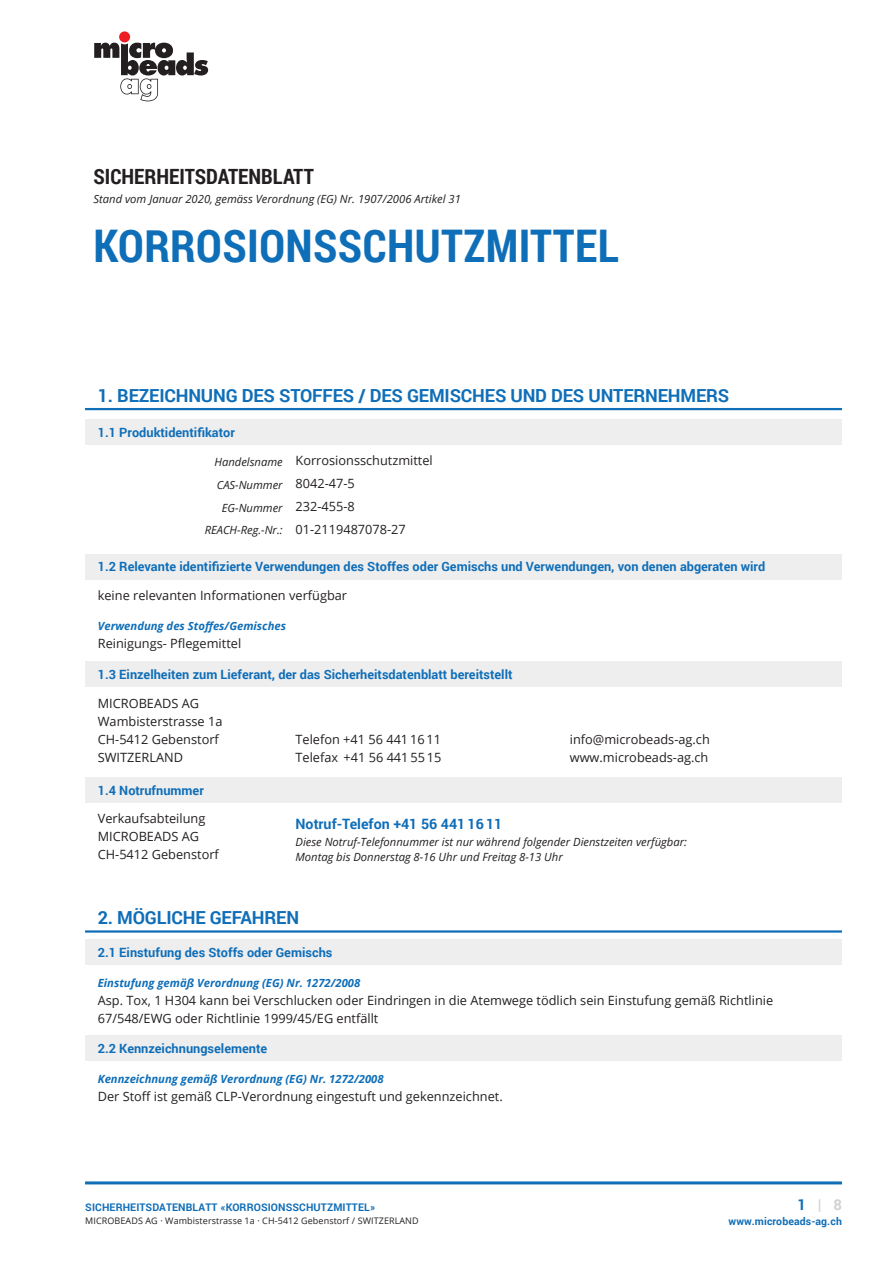
<style>
.page{position:relative;width:893px;height:1263px;background:#fff}
.page>*{position:absolute;margin:0;border:0;box-sizing:border-box;transform-origin:0 0}
.t1{font:700 45px "Roboto Condensed";letter-spacing:.01em;color:#0f6eb8}
.t2{font:700 21px "Roboto Condensed";color:#231f20}
.t3{font:700 18px "Roboto";letter-spacing:-.01em;color:#0f6eb8}
.t4{font:700 15px "Roboto";color:#d1d2d4}
.t5{font:700 14.25px "Roboto";color:#0f6eb8}
.t6{font:12.75px/18px "Open Sans";color:#231f20}
.t7{font:700 12.75px "Roboto";color:#0f6eb8}
.t8{font:italic 11.25px/22.8px "Open Sans";color:#231f20;text-align:center}
.t9{font:italic 700 11.25px "Open Sans";color:#0f6eb8}
.t10{font:700 10.5px "Roboto";letter-spacing:.01em;color:#0f6eb8}
.t11{font:9px "Open Sans";letter-spacing:.01em;color:#231f20}
.s1{font-style:italic;font-size:11.25px}
.s2{font-style:normal;font-size:12.75px}
.s3{color:#0f6eb8}
</style>
<div class="page">
<hr style="left:85px;top:1181px;width:757px;height:3px;background:#0f6eb8">
<hr style="left:85px;top:930px;width:757px;height:3px;background:#0f6eb8">
<div style="left:85px;top:939px;width:757px;height:25px;background:#eeeeef"></div>
<div style="left:85px;top:1036px;width:757px;height:25px;background:#eeeeef"></div>
<svg style="left:94px;top:43px;width:114px;height:58px"></svg>
<div style="left:119px;top:31px;width:11px;height:11px;background:#ee1d23;border-radius:50%"></div>
<hr style="left:85px;top:408px;width:757px;height:2px;background:#0f6eb8">
<div style="left:85px;top:419px;width:757px;height:25px;background:#eeeeef"></div>
<div style="left:85px;top:554px;width:757px;height:25px;background:#eeeeef"></div>
<div style="left:85px;top:661px;width:757px;height:25px;background:#eeeeef"></div>
<div style="left:85px;top:777px;width:757px;height:25px;background:#eeeeef"></div>
<h2 class="t2" style="left:94px;top:161px;width:222px">SICHERHEITSDATENBLATT</h2>
<p class="t8" style="left:94px;top:187px;width:369px">Stand vom Januar 2020, gemäss Verordnung (EG) Nr. 1907/2006 Artikel 31</p>
<h1 class="t1" style="left:94px;top:214px;width:527px">KORROSIONSSCHUTZMITTEL</h1>
<h3 class="t3" style="left:98px;top:382px;width:633px">1. BEZEICHNUNG DES STOFFES / DES GEMISCHES UND DES UNTERNEHMERS</h3>
<p class="t7" style="left:98px;top:423px;width:139px">1.1 Produktidentifikator</p>
<p class="t6" style="left:214px;top:451px;width:220px"><span class="s1">Handelsname</span> Korrosionsschutzmittel</p>
<p class="t8" style="left:217px;top:473px;width:140px">CAS-Nummer <span class="s2">8042-47-5<br></span>EG-Nummer <span class="s2">232-455-8</span></p>
<p class="t6" style="left:205px;top:520px;width:203px"><span class="s1">REACH-Reg.-Nr.:</span> 01-2119487078-27</p>
<p class="t7" style="left:98px;top:558px;width:669px">1.2 Relevante identifizierte Verwendungen des Stoffes oder Gemischs und Verwendungen, von denen abgeraten wird</p>
<p class="t6" style="left:98px;top:586px;width:251px">keine relevanten Informationen verfügbar</p>
<p class="t9" style="left:98px;top:618px;width:190px">Verwendung des Stoffes/Gemisches</p>
<p class="t6" style="left:98px;top:634px;width:145px">Reinigungs- Pflegemittel</p>
<p class="t7" style="left:98px;top:665px;width:416px">1.3 Einzelheiten zum Lieferant, der das Sicherheitsdatenblatt bereitstellt</p>
<p class="t6" style="left:98px;top:693px;width:126px">MICROBEADS AG<br>Wambisterstrasse 1a<br>CH-5412 Gebenstorf<br>SWITZERLAND</p>
<p class="t6" style="left:296px;top:730px;width:147px">Telefon +41 56 441 16 11<br>Telefax +41 56 441 55 15</p>
<p class="t6" style="left:570px;top:730px;width:142px">info@microbeads-ag.ch www.microbeads-ag.ch</p>
<p class="t7" style="left:98px;top:781px;width:108px">1.4 Notrufnummer</p>
<p class="t6" style="left:98px;top:809px;width:123px">Verkaufsabteilung<br>MICROBEADS AG<br>CH-5412 Gebenstorf</p>
<p class="t5" style="left:296px;top:813px;width:208px">Notruf-Telefon +41 56 441 16 11</p>
<p class="t8" style="left:296px;top:834px;width:393px;line-height:15px;text-align:left">Diese Notruf-Telefonnummer ist nur während folgender Dienstzeiten verfügbar:<br>Montag bis Donnerstag 8-16 Uhr und Freitag 8-13 Uhr</p>
<h3 class="t3" style="left:98px;top:905px;width:203px">2. MÖGLICHE GEFAHREN</h3>
<p class="t7" style="left:98px;top:943px;width:236px">2.1 Einstufung des Stoffs oder Gemischs</p>
<p class="t9" style="left:98px;top:975px;width:264px">Einstufung gemäß Verordnung (EG) Nr. 1272/2008</p>
<p class="t6" style="left:98px;top:991px;width:677px">Asp. Tox, 1 H304 kann bei Verschlucken oder Eindringen in die Atemwege tödlich sein Einstufung gemäß Richtlinie<br>67/548/EWG oder Richtlinie 1999/45/EG entfällt</p>
<p class="t7" style="left:98px;top:1040px;width:171px">2.2 Kennzeichnungselemente</p>
<p class="t9" style="left:98px;top:1071px;width:287px">Kennzeichnung gemäß Verordnung (EG) Nr. 1272/2008</p>
<p class="t6" style="left:98px;top:1087px;width:406px">Der Stoff ist gemäß CLP-Verordnung eingestuft und gekennzeichnet.</p>
<p class="t10" style="left:85px;top:1200px;width:291px">SICHERHEITSDATENBLATT «KORROSIONSSCHUTZMITTEL»</p>
<p class="t11" style="left:85px;top:1215px;width:335px">MICROBEADS AG · Wambisterstrasse 1a · CH-5412 Gebenstorf / SWITZERLAND</p>
<p class="t4" style="left:797px;top:1194px;width:46px"><span class="s3">1</span> | 8</p>
<p class="t10" style="left:729px;top:1214px;width:115px">www.microbeads-ag.ch</p>
</div>
